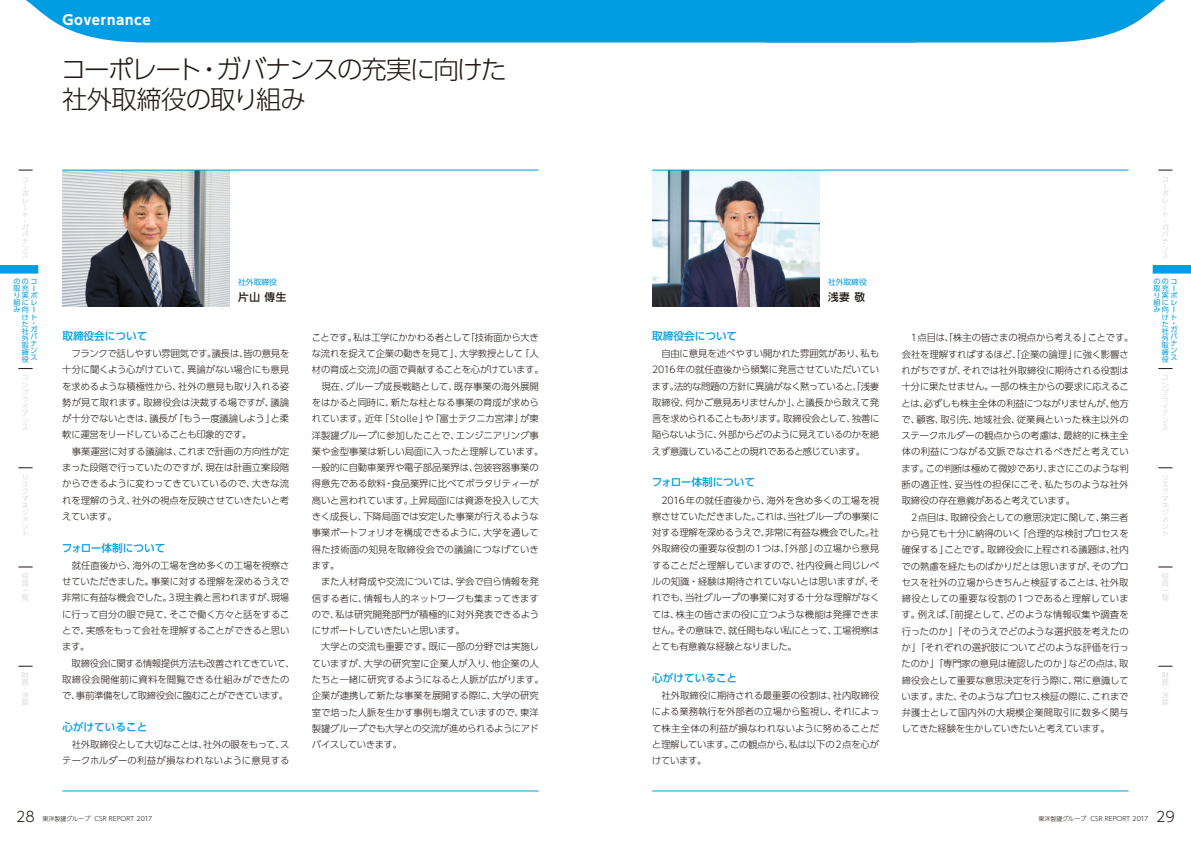
<style>
.page{position:relative;width:1191px;height:842px;background:#fff}
.page>*{position:absolute;margin:0;border:0;box-sizing:border-box;transform-origin:0 0}
.t1{font:300 25.5px/29.8px "UD Shin Go Pro";letter-spacing:-.06em;color:#231916}
.t2{font:300 14.2px "UD Shin Go Pro";color:#231916}
.t3{font:700 13.5px "UD Shin Go Pro";letter-spacing:.05em;color:#fff}
.t4{font:500 10.6px "UD Shin Go Pro";color:#009de2}
.t5{font:500 10.6px "UD Shin Go Pro";color:#231916}
.t6{font:300 9.4px/16.3px "UD Shin Go Pro";letter-spacing:-.015em;color:#231916}
.t7{font:7.8px "UD Shin Go Pro";letter-spacing:-.005em;color:#009de2}
.t8{font:7.1px/7.1px "UD Shin Go Pro";color:#dcdddd}
.t9{font:7.1px/7.1px "UD Shin Go Pro";color:#009de2}
.t10{font:300 6.4px "UD Shin Go Pro";color:#231916}
.s1{font-size:6px}
.s2{font-size:14.2px}
</style>
<div class="page">
<svg style="left:1158px;top:170px;width:14px;height:1px"></svg>
<svg style="left:1158px;top:368px;width:14px;height:1px"></svg>
<svg style="left:1158px;top:468px;width:14px;height:1px"></svg>
<svg style="left:1158px;top:567px;width:14px;height:1px"></svg>
<svg style="left:1158px;top:666px;width:14px;height:1px"></svg>
<div style="left:1152px;top:265px;width:39px;height:9px;background:#009de2"></div>
<svg style="left:18px;top:170px;width:15px;height:1px"></svg>
<svg style="left:18px;top:368px;width:15px;height:1px"></svg>
<svg style="left:18px;top:468px;width:15px;height:1px"></svg>
<svg style="left:18px;top:567px;width:15px;height:1px"></svg>
<svg style="left:18px;top:666px;width:15px;height:1px"></svg>
<div style="left:0;top:265px;width:38px;height:9px;background:#009de2"></div>
<svg style="left:25px;top:0;width:1141px;height:43px;background:#12a3e4"></svg>
<img style="left:652px;top:171px;width:167px;height:135px">
<img style="left:62px;top:171px;width:168px;height:135px">
<hr style="left:652px;top:170px;width:476px;height:1px;background:#009de2">
<hr style="left:652px;top:791px;width:476px;height:1px;background:#009de2">
<hr style="left:62px;top:170px;width:477px;height:1px;background:#009de2">
<hr style="left:62px;top:791px;width:477px;height:1px;background:#009de2">
<h3 class="t3" style="left:62px;top:9px;width:90px">GOVERNANCE</h3>
<h1 class="t1" style="left:61px;top:54px;width:447px">コーポレート・ガバナンスの充実に向けた社外取締役の取り組み</h1>
<p class="t8" style="left:22px;top:172px;width:9px;line-height:14.2px">コポ</p>
<p class="t8" style="left:22px;top:193px;width:8px;line-height:14.2px">レト</p>
<p class="t8" style="left:22px;top:218px;width:9px;line-height:6.2px">・ガ</p>
<p class="t8" style="left:22px;top:230px;width:9px;text-align:justify">バナンス</p>
<p class="t9" style="left:13px;top:278px;width:25px">ののコ</p>
<p class="t9" style="left:13px;top:285px;width:22px">取充ー</p>
<p class="t9" style="left:13px;top:292px;width:26px">り実ポ</p>
<p class="t9" style="left:13px;top:299px;width:25px">組にレ</p>
<p class="t9" style="left:13px;top:306px;width:22px">み向ー</p>
<p class="t9" style="left:22px;top:313px;width:16px">けト</p>
<p class="t9" style="left:22px;top:320px;width:8px">た</p>
<p class="t9" style="left:22px;top:327px;width:8px">社</p>
<p class="t9" style="left:22px;top:334px;width:8px">外</p>
<p class="t9" style="left:22px;top:341px;width:8px">取</p>
<p class="t9" style="left:22px;top:348px;width:8px">締</p>
<p class="t9" style="left:22px;top:356px;width:8px">役</p>
<p class="t9" style="left:30px;top:320px;width:9px;line-height:6.2px">・ガ</p>
<p class="t9" style="left:30px;top:332px;width:9px;text-align:justify">バナンス</p>
<p class="t8" style="left:22px;top:374px;width:9px">コンプライアンス</p>
<p class="t8" style="left:22px;top:480px;width:9px">スクマネジメント</p>
<p class="t8" style="left:22px;top:572px;width:8px;text-align:justify">役員一覧</p>
<p class="t8" style="left:22px;top:672px;width:8px">財務</p>
<p class="t8" style="left:22px;top:685px;width:8px;line-height:6.2px">・決</p>
<p class="t8" style="left:22px;top:698px;width:8px">算</p>
<p class="t7" style="left:238px;top:275px;width:40px">社外取締役</p>
<p class="t5" style="left:238px;top:289px;width:50px">片山 傳生</p>
<p class="t7" style="left:828px;top:275px;width:40px">社外取締役</p>
<p class="t5" style="left:828px;top:289px;width:39px">浅妻 敬</p>
<p class="t4" style="left:62px;top:327px;width:87px">取締役会について</p>
<p class="t4" style="left:652px;top:327px;width:87px">取締役会について</p>
<p class="t6" style="left:312px;top:329px;width:233px">ことです。私は工学にかかわる者として「技術面から大きな流れを捉えて企業の動きを見て」、大学教授として「人材の育成と交流」の面で貢献することを心がけています。　現在、グループ成長戦略として、既存事業の海外展開をはかると同時に、新たな柱となる事業の育成が求められています。近年「Stolle」や「富士テクニカ宮津」が東洋製罐グループに参加したことで、エンジニアリング事業や金型事業は新しい局面に入ったと理解しています。一般的に自動車業界や電子部品業界は、包装容器事業の得意先である飲料・食品業界に比べてボラタリティーが高いと言われています。上昇局面には資源を投入して大きく成長し、下降局面では安定した事業が行えるような事業ポートフォリオを構成できるように、大学を通して得た技術面の知見を取締役会での議論につなげていきます。<br>　また人材育成や交流については、学会で自ら情報を発信する者に、情報も人的ネットワークも集まってきますので、私は研究開発部門が積極的に対外発表できるようにサポートしていきたいと思います。<br>　大学との交流も重要です。既に一部の分野では実施していますが、大学の研究室に企業人が入り、他企業の人たちと一緒に研究するようになると人脈が広がります。企業が連携して新たな事業を展開する際に、大学の研究室で培った人脈を生かす事例も増えていますので、東洋製罐グループでも大学との交流が進められるようにアドバイスしていきます。</p>
<p class="t6" style="left:652px;top:345px;width:229px;text-align:justify">　自由に意見を述べやすい開かれた雰囲気があり、私も2016年の就任直後から頻繁に発言させていただいています。法的な問題の方針に異論がなく黙っていると、「浅妻取締役、何かご意見ありませんか」、と議長から敢えて発言を求められることもあります。取締役会として、独善に陥らないように、外部からどのように見えているのかを絶えず意識していることの現れであると感じています。</p>
<p class="t6" style="left:62px;top:345px;width:229px">　フランクで話しやすい雰囲気です。議長は、皆の意見を十分に聞くよう心がけていて、異論がない場合にも意見を求めるような積極性から、社外の意見も取り入れる姿勢が見て取れます。取締役会は決裁する場ですが、議論が十分でないときは、議長が「もう一度議論しよう」と柔軟に運営をリードしていることも印象的です。<br>　事業運営に対する議論は、これまで計画の方向性が定まった段階で行っていたのですが、現在は計画立案段階からできるように変わってきていているので、大きな流れを理解のうえ、社外の視点を反映させていきたいと考えています。</p>
<p class="t4" style="left:651px;top:474px;width:105px">フォロー体制について</p>
<p class="t6" style="left:652px;top:491px;width:229px;text-align:justify">　2016年の就任直後から、海外を含め多くの工場を視察させていただきました。これは、当社グループの事業に対する理解を深めるうえで、非常に有益な機会でした。社外取締役の重要な役割の1つは、「外部」の立場から意見することだと理解していますので、社内役員と同じレベルの知識・経験は期待されていないとは思いますが、それでも、当社グループの事業に対する十分な理解がなくては、株主の皆さまの役に立つような機能は発揮できません。その意味で、就任間もない私にとって、工場視察はとても有意義な経験となりました。</p>
<p class="t4" style="left:62px;top:539px;width:105px">フォロー体制について</p>
<p class="t6" style="left:62px;top:557px;width:234px">　就任直後から、海外の工場を含め多くの工場を視察させていただきました。事業に対する理解を深めるうえで非常に有益な機会でした。3現主義と言われますが、現場に行って自分の眼で見て、そこで働く方々と話をすることで、実感をもって会社を理解することができると思います。<br>　取締役会に関する情報提供方法も改善されてきていて、取締役会開催前に資料を閲覧できる仕組みができたので、事前準備をして取締役会に臨むことができています。</p>
<p class="t4" style="left:652px;top:669px;width:87px">心がけていること</p>
<p class="t6" style="left:652px;top:687px;width:229px;text-align:justify">　社外取締役に期待される最重要の役割は、社内取締役による業務執行を外部者の立場から監視し、それによって株主全体の利益が損なわれないように努めることだと理解しています。この観点から、私は以下の2点を心がけています。</p>
<p class="t4" style="left:62px;top:718px;width:87px">心がけていること</p>
<p class="t6" style="left:62px;top:736px;width:229px">　社外取締役として大切なことは、社外の眼をもって、ステークホルダーの利益が損なわれないように意見する</p>
<p class="t6" style="left:901px;top:329px;width:234px">　1点目は、「株主の皆さまの視点から考える」ことです。会社を理解すればするほど、「企業の論理」に強く影響されがちですが、それでは社外取締役に期待される役割は十分に果たせません。一部の株主からの要求に応えることは、必ずしも株主全体の利益につながりませんが、他方で、顧客、取引先、地域社会、従業員といった株主以外のステークホルダーの観点からの考慮は、最終的に株主全体の利益につながる文脈でなされるべきだと考えています。この判断は極めて微妙であり、まさにこのような判断の適正性、妥当性の担保にこそ、私たちのような社外取締役の存在意義があると考えています。<br>　2点目は、取締役会としての意思決定に関して、第三者から見ても十分に納得のいく「合理的な検討プロセスを確保する」ことです。取締役会に上程される議題は、社内での熟慮を経たものばかりだとは思いますが、そのプロセスを社外の立場からきちんと検証することは、社外取締役としての重要な役割の1つであると理解しています。例えば、「前提として、どのような情報収集や調査を行ったのか」「そのうえでどのような選択肢を考えたのか」「それぞれの選択肢についてどのような評価を行ったのか」「専門家の意見は確認したのか」などの点は、取締役会として重要な意思決定を行う際に、常に意識しています。また、そのようなプロセス検証の際に、これまで弁護士として国内外の大規模企業間取引に数多く関与してきた経験を生かしていきたいと考えています。</p>
<p class="t8" style="left:1161px;top:172px;width:9px;line-height:14.2px">コポ</p>
<p class="t8" style="left:1161px;top:193px;width:8px;line-height:14.2px">レト</p>
<p class="t8" style="left:1161px;top:218px;width:9px;line-height:6.2px">・ガ</p>
<p class="t8" style="left:1161px;top:230px;width:9px;text-align:justify">バナンス</p>
<p class="t9" style="left:1153px;top:278px;width:25px">ののコ</p>
<p class="t9" style="left:1153px;top:285px;width:22px">取充ー</p>
<p class="t9" style="left:1153px;top:292px;width:26px">り実ポ</p>
<p class="t9" style="left:1153px;top:299px;width:25px">組にレ</p>
<p class="t9" style="left:1153px;top:306px;width:22px">み向ー</p>
<p class="t9" style="left:1161px;top:313px;width:16px">けト</p>
<p class="t9" style="left:1161px;top:320px;width:8px">た</p>
<p class="t9" style="left:1161px;top:327px;width:8px">社</p>
<p class="t9" style="left:1161px;top:334px;width:8px">外</p>
<p class="t9" style="left:1161px;top:341px;width:8px">取</p>
<p class="t9" style="left:1161px;top:348px;width:8px">締</p>
<p class="t9" style="left:1161px;top:356px;width:8px">役</p>
<p class="t9" style="left:1170px;top:320px;width:9px;line-height:6.2px">・ガ</p>
<p class="t9" style="left:1170px;top:332px;width:9px;text-align:justify">バナンス</p>
<p class="t8" style="left:1161px;top:374px;width:9px">コンプライアンス</p>
<p class="t8" style="left:1161px;top:480px;width:9px">スクマネジメント</p>
<p class="t8" style="left:1161px;top:572px;width:8px;text-align:justify">役員一覧</p>
<p class="t8" style="left:1161px;top:672px;width:8px">財務</p>
<p class="t8" style="left:1161px;top:685px;width:8px;line-height:6.2px">・決</p>
<p class="t8" style="left:1161px;top:698px;width:8px">算</p>
<h2 class="t2" style="left:16px;top:805px;width:20px">28</h2>
<p class="t10" style="left:43px;top:814px;width:111px"><span class="s1">東洋製罐グループ</span> CSR REPORT 2017</p>
<p class="t10" style="left:1038px;top:814px;width:138px"><span class="s1">東洋製罐グループ</span> CSR REPORT 2017 <span class="s2">29</span></p>
</div>
